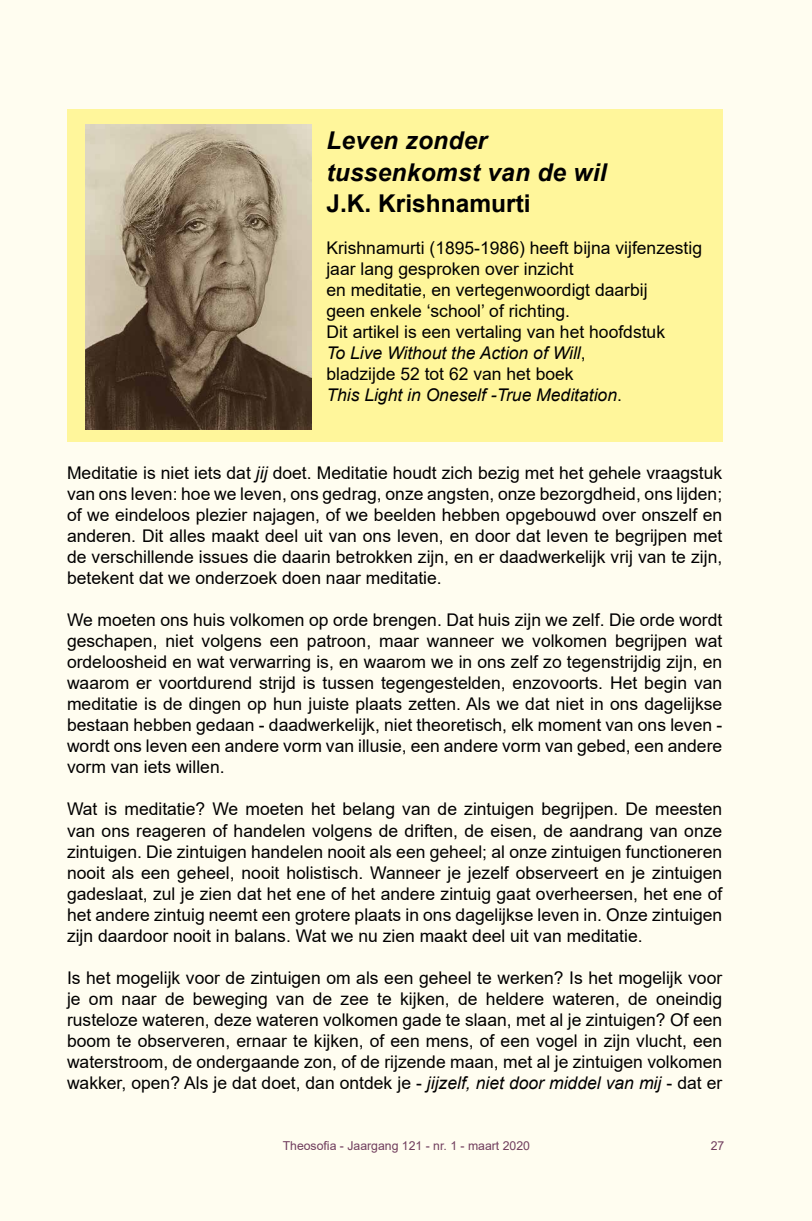
<style>
.page{position:relative;width:812px;height:1221px;background:#fff}
.page>*{position:absolute;margin:0;border:0;box-sizing:border-box;transform-origin:0 0}
.t1{font:italic 700 24.5px/31.5px "Arial";letter-spacing:.01em;color:#000}
.t2{font:700 24.5px "Arial";color:#000}
.t3{font:17.5px/21px "Arial";color:#000;text-align:justify}
.t4{font:12.25px "Arial";color:#581d53}
.s1{font-style:italic}
</style>
<div class="page">
<div style="left:0;top:0;width:811px;height:1220px;background:#fffdf0"></div>
<div style="left:67px;top:109px;width:655px;height:332px;background:#fff69b"></div>
<img style="left:85px;top:124px;width:226px;height:305px">
<h1 class="t1" style="left:326px;top:125px;width:282px">Leven zonder tussenkomst van de wil</h1>
<h1 class="t2" style="left:326px;top:187px;width:206px">J.K. Krishnamurti</h1>
<p class="t3" style="left:326px;top:237px;width:377px;text-align:left">Krishnamurti (1895-1986) heeft bijna vijfenzestig jaar lang gesproken over inzicht<br>en meditatie, en vertegenwoordigt daarbij<br>geen enkele ‘school’ of richting.<br>Dit artikel is een vertaling van het hoofdstuk<br><span class="s1">To Live Without the Action of Will</span>,<br>bladzijde 52 tot 62 van het boek<br><span class="s1">This Light in Oneself -True Meditation</span>.</p>
<p class="t3" style="left:67px;top:462px;width:656px">Meditatie is niet iets dat <span class="s1">jij</span> doet. Meditatie houdt zich bezig met het gehele vraagstuk van ons leven: hoe we leven, ons gedrag, onze angsten, onze bezorgdheid, ons lijden; of we eindeloos plezier najagen, of we beelden hebben opgebouwd over onszelf en anderen. Dit alles maakt deel uit van ons leven, en door dat leven te begrijpen met de verschillende issues die daarin betrokken zijn, en er daadwerkelijk vrij van te zijn, betekent dat we onderzoek doen naar meditatie.</p>
<p class="t3" style="left:67px;top:609px;width:656px">We moeten ons huis volkomen op orde brengen. Dat huis zijn we zelf. Die orde wordt geschapen, niet volgens een patroon, maar wanneer we volkomen begrijpen wat ordeloosheid en wat verwarring is, en waarom we in ons zelf zo tegenstrijdig zijn, en waarom er voortdurend strijd is tussen tegengestelden, enzovoorts. Het begin van meditatie is de dingen op hun juiste plaats zetten. Als we dat niet in ons dagelijkse bestaan hebben gedaan - daadwerkelijk, niet theoretisch, elk moment van ons leven - wordt ons leven een andere vorm van illusie, een andere vorm van gebed, een andere vorm van iets willen.</p>
<p class="t3" style="left:67px;top:798px;width:656px">Wat is meditatie? We moeten het belang van de zintuigen begrijpen. De meesten van ons reageren of handelen volgens de driften, de eisen, de aandrang van onze zintuigen. Die zintuigen handelen nooit als een geheel; al onze zintuigen functioneren nooit als een geheel, nooit holistisch. Wanneer je jezelf observeert en je zintuigen gadeslaat, zul je zien dat het ene of het andere zintuig gaat overheersen, het ene of het andere zintuig neemt een grotere plaats in ons dagelijkse leven in. Onze zintuigen zijn daardoor nooit in balans. Wat we nu zien maakt deel uit van meditatie.</p>
<p class="t3" style="left:67px;top:966px;width:656px">Is het mogelijk voor de zintuigen om als een geheel te werken? Is het mogelijk voor je om naar de beweging van de zee te kijken, de heldere wateren, de oneindig rusteloze wateren, deze wateren volkomen gade te slaan, met al je zintuigen? Of een boom te observeren, ernaar te kijken, of een mens, of een vogel in zijn vlucht, een waterstroom, de ondergaande zon, of de rijzende maan, met al je zintuigen volkomen wakker, open? Als je dat doet, dan ontdek je - <span class="s1">jijzelf, niet door middel van mij</span> - dat er</p>
<p class="t4" style="left:283px;top:1136px;width:249px">Theosofia - Jaargang 121 - nr. 1 - maart 2020</p>
<p class="t4" style="left:710px;top:1136px;width:15px">27</p>
</div>
